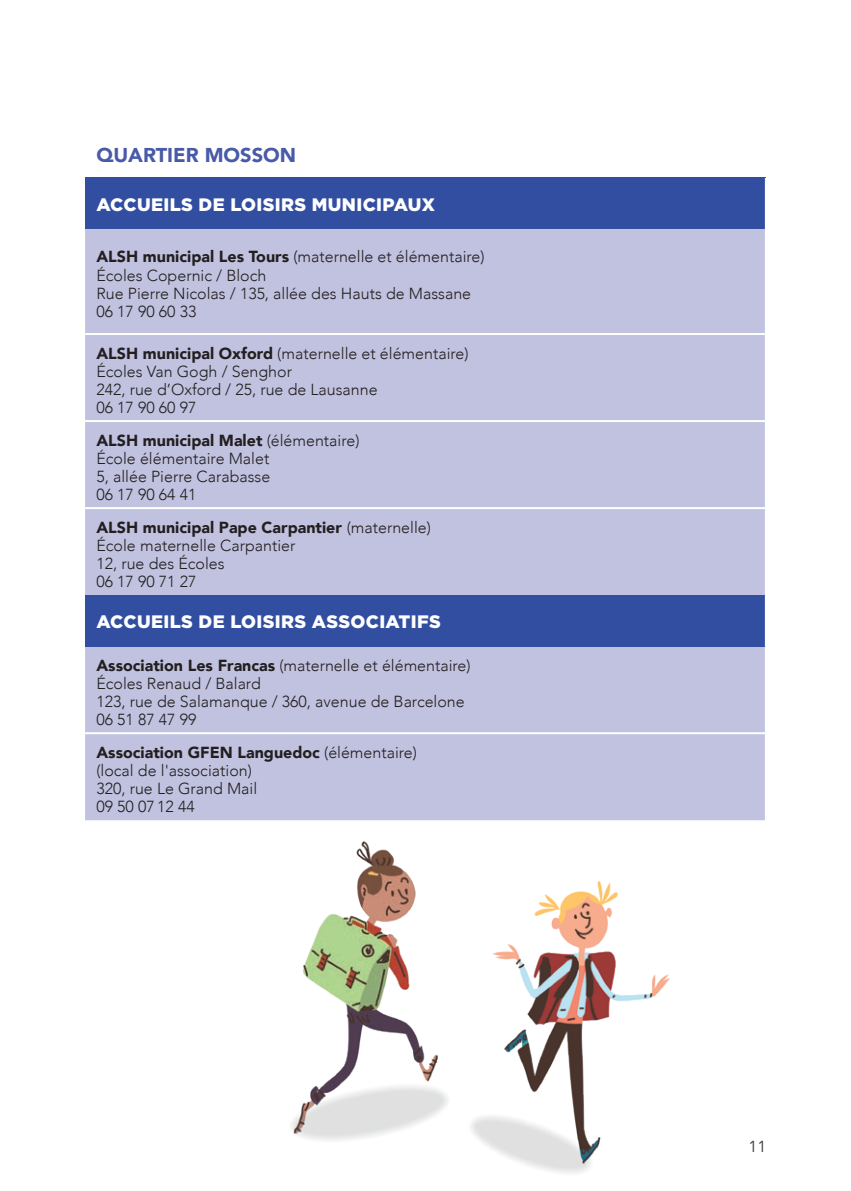
<style>
.page{position:relative;width:851px;height:1191px;background:#fff}
.page>*{position:absolute;margin:0;border:0;box-sizing:border-box;transform-origin:0 0}
.t1{font:900 20px "Avenir";color:#485aa8}
.t2{font:900 18px "Gotham";letter-spacing:.02em;color:#fff}
.t3{font:300 16px/18px "Avenir";color:#231f20}
.t4{font:16px "Avenir";color:#3e3e3f}
.s1{font-weight:900}
</style>
<div class="page">
<div style="left:85px;top:178px;width:680px;height:51px;background:#324ea1"></div>
<div style="left:85px;top:229px;width:679px;height:591px;background:#c1c2e0"></div>
<div style="left:85px;top:595px;width:680px;height:51px;background:#324ea1"></div>
<hr style="left:764px;top:178px;width:2px;height:51px;background:#fff">
<hr style="left:764px;top:595px;width:2px;height:51px;background:#fff">
<hr style="left:85px;top:333px;width:681px;height:2px;background:#fff">
<hr style="left:85px;top:420px;width:681px;height:2px;background:#fff">
<hr style="left:85px;top:507px;width:681px;height:2px;background:#fff">
<hr style="left:85px;top:732px;width:681px;height:2px;background:#fff">
<img style="left:291px;top:841px;width:157px;height:299px">
<img style="left:471px;top:881px;width:199px;height:292px">
<p class="t1" style="left:96px;top:138px;width:201px">QUARTIER MOSSON</p>
<p class="t2" style="left:96px;top:192px;width:340px">ACCUEILS DE LOISIRS MUNICIPAUX</p>
<p class="t3" style="left:96px;top:248px;width:389px"><span class="s1">ALSH municipal Les Tours</span> (maternelle et élémentaire)<br>Écoles Copernic / Bloch<br>Rue Pierre Nicolas / 135, allée des Hauts de Massane 06 17 90 60 33</p>
<p class="t3" style="left:96px;top:344px;width:373px"><span class="s1">ALSH municipal Oxford</span> (maternelle et élémentaire)<br>Écoles Van Gogh / Senghor<br>242, rue d’Oxford / 25, rue de Lausanne<br>06 17 90 60 97</p>
<p class="t3" style="left:96px;top:431px;width:264px"><span class="s1">ALSH municipal Malet</span> (élémentaire)<br>École élémentaire Malet<br>5, allée Pierre Carabasse<br>06 17 90 64 41</p>
<p class="t3" style="left:96px;top:518px;width:336px"><span class="s1">ALSH municipal Pape Carpantier</span> (maternelle)<br>École maternelle Carpantier<br>12, rue des Écoles<br>06 17 90 71 27</p>
<p class="t2" style="left:96px;top:609px;width:346px">ACCUEILS DE LOISIRS ASSOCIATIFS</p>
<p class="t3" style="left:96px;top:656px;width:376px"><span class="s1">Association Les Francas</span> (maternelle et élémentaire)<br>Écoles Renaud / Balard<br>123, rue de Salamanque / 360, avenue de Barcelone 06 51 87 47 99</p>
<p class="t3" style="left:96px;top:743px;width:322px"><span class="s1">Association GFEN Languedoc</span> (élémentaire) (local de l'association)<br>320, rue Le Grand Mail<br>09 50 07 12 44</p>
<p class="t4" style="left:748px;top:1136px;width:19px">11</p>
</div>
